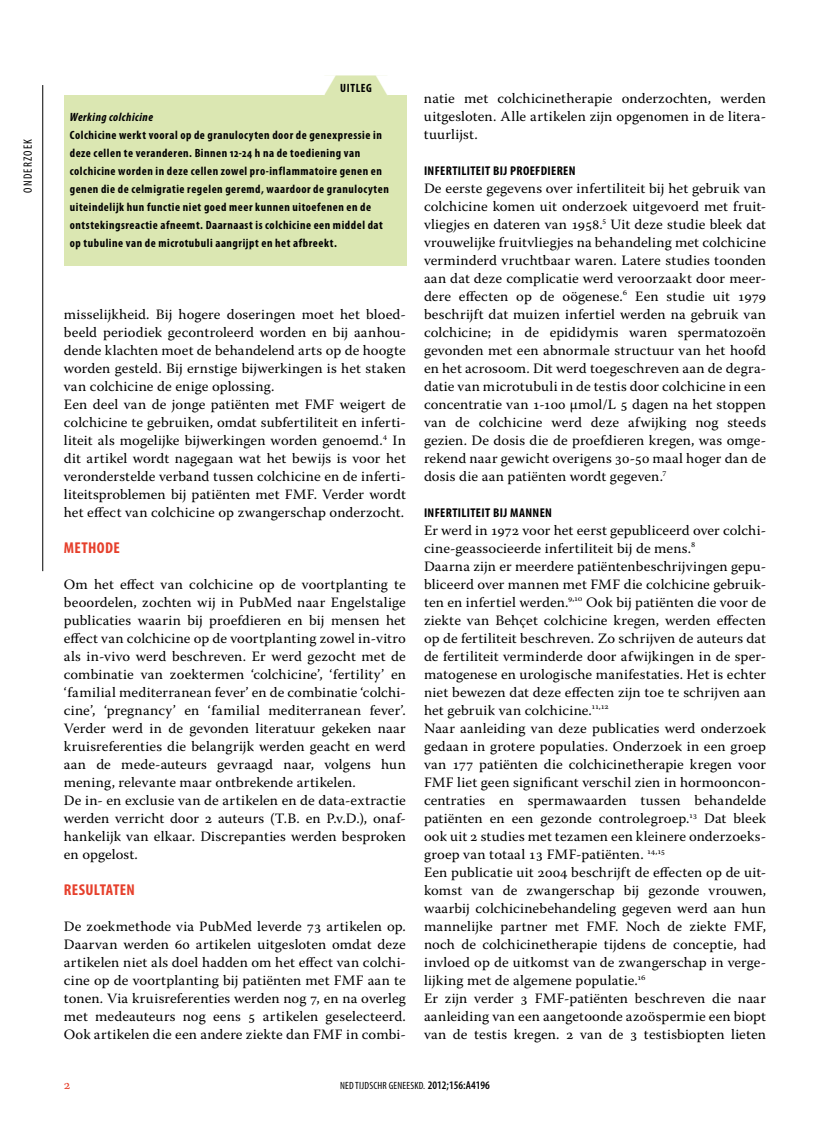
<style>
.page{position:relative;width:830px;height:1127px;background:#fff}
.page>*{position:absolute;margin:0;border:0;box-sizing:border-box;transform-origin:0 0}
.t1{font:700 condensed 15.75px "Myriad Pro";letter-spacing:.02em;color:#e6402c}
.t2{font:14.25px/18px "Warnock Pro";letter-spacing:.005em;color:#000}
.t3{font:13.5px "Warnock Pro";color:#e6402c}
.t4{font:700 condensed 12.75px "Myriad Pro";letter-spacing:.025em;color:#000}
.t5{font:700 condensed 12px/18px "Myriad Pro";letter-spacing:.045em;color:#000}
.t6{font:italic 700 condensed 12px "Myriad Pro";letter-spacing:.045em;color:#000}
.t7{font:condensed 12px "Myriad Pro";letter-spacing:.1em;color:#000}
.t8{font:condensed 10.5px "Myriad Pro";letter-spacing:.02em;color:#000}
.s1{color:#fff}
.s2{font-weight:600;font-size:11.55px}
</style>
<div class="page">
<hr style="left:42px;top:85px;width:1px;height:486px;background:#000">
<div style="left:64px;top:95px;width:342px;height:170px;background:#dbe7b2"></div>
<div style="left:324px;top:75px;width:63px;height:21px;background:#dbe7b2"></div>
<svg style="left:375px;top:75px;width:13px;height:20px"></svg>
<p class="t7" style="left:21px;top:193px;width:55px;rotate:-90deg">ONDERZOEK</p>
<p class="t5" style="left:311px;top:79px;width:62px"><span class="s1">▼</span> Uitleg</p>
<p class="t6" style="left:70px;top:111px;width:85px">Werking colchicine</p>
<p class="t5" style="left:70px;top:126px;width:320px">Colchicine werkt vooral op de granulocyten door de genexpressie in deze cellen te veranderen. Binnen 12-24 h na de toediening van colchicine worden in deze cellen zowel pro-inflammatoire genen en genen die de celmigratie regelen geremd, waardoor de granulocyten uiteindelijk hun functie niet goed meer kunnen uitoefenen en de ontstekingsreactie afneemt. Daarnaast is colchicine een middel dat op tubuline van de microtubuli aangrijpt en het afbreekt.</p>
<p class="t2" style="left:64px;top:305px;width:343px">misselijkheid. Bij hogere doseringen moet het bloed&shy;beeld periodiek gecontroleerd worden en bij aanhou&shy;dende klachten moet de behandelend arts op de hoogte worden gesteld. Bij ernstige bijwerkingen is het staken van colchicine de enige oplossing.<br>Een deel van de jonge patiënten met FMF weigert de colchicine te gebruiken, omdat subfertiliteit en inferti&shy;liteit als mogelijke bijwerkingen worden genoemd.<sup>4</sup> In dit artikel wordt nagegaan wat het bewijs is voor het veronderstelde verband tussen colchicine en de inferti&shy;liteitsproblemen bij patiënten met FMF. Verder wordt het effect van colchicine op zwangerschap onderzocht.</p>
<p class="t1" style="left:64px;top:539px;width:57px">Methode</p>
<p class="t2" style="left:64px;top:575px;width:343px">Om het effect van colchicine op de voortplanting te beoordelen, zochten wij in PubMed naar Engelstalige publicaties waarin bij proefdieren en bij mensen het effect van colchicine op de voortplanting zowel in-vitro als in-vivo werd beschreven. Er werd gezocht met de combinatie van zoektermen ‘colchicine’, ‘fertility’ en ‘familial mediterranean fever’ en de combinatie ‘colchi&shy;cine’, ‘pregnancy’ en ‘familial mediterranean fever’.<br>Verder werd in de gevonden literatuur gekeken naar kruisreferenties die belangrijk werden geacht en werd aan de mede-auteurs gevraagd naar, volgens hun mening, relevante maar ontbrekende artikelen.<br>De in- en exclusie van de artikelen en de data-extractie werden verricht door 2 auteurs (T.B. en P.v.D.), onaf&shy;hankelijk van elkaar. Discrepanties werden besproken en opgelost.</p>
<p class="t1" style="left:64px;top:881px;width:73px">Resultaten</p>
<p class="t2" style="left:64px;top:917px;width:343px;text-align:justify">De zoekmethode via PubMed leverde 73 artikelen op.<br>Daarvan werden 60 artikelen uitgesloten omdat deze artikelen niet als doel hadden om het effect van colchi&shy;cine op de voortplanting bij patiënten met FMF aan te tonen. Via kruisreferenties werden nog 7, en na overleg met medeauteurs nog eens 5 artikelen geselecteerd.<br>Ook artikelen die een andere ziekte dan FMF in combi-</p>
<p class="t2" style="left:424px;top:89px;width:343px;text-align:justify">natie met colchicinetherapie onderzochten, werden uitgesloten. Alle artikelen zijn opgenomen in de litera&shy;tuurlijst.</p>
<p class="t4" style="left:424px;top:164px;width:153px">Infertiliteit bij proefdieren</p>
<p class="t2" style="left:424px;top:179px;width:343px;text-align:justify">De eerste gegevens over infertiliteit bij het gebruik van colchicine komen uit onderzoek uitgevoerd met fruit&shy;vliegjes en dateren van 1958.<sup>5</sup> Uit deze studie bleek dat vrouwelijke fruitvliegjes na behandeling met colchicine verminderd vruchtbaar waren. Latere studies toonden aan dat deze complicatie werd veroorzaakt door meer&shy;dere effecten op de oögenese.<sup>6</sup> Een studie uit 1979 beschrijft dat muizen infertiel werden na gebruik van colchicine; in de epididymis waren spermatozoën gevonden met een abnormale structuur van het hoofd en het acrosoom. Dit werd toegeschreven aan de degra&shy;datie van microtubuli in de testis door colchicine in een concentratie van 1-100 μmol/L 5 dagen na het stoppen van de colchicine werd deze afwijking nog steeds gezien. De dosis die de proefdieren kregen, was omge&shy;rekend naar gewicht overigens 30-50 maal hoger dan de dosis die aan patiënten wordt gegeven.<sup>7</sup></p>
<p class="t4" style="left:424px;top:506px;width:129px">Infertiliteit bij mannen</p>
<p class="t2" style="left:424px;top:521px;width:343px">Er werd in 1972 voor het eerst gepubliceerd over colchi&shy;cine-geassocieerde infertiliteit bij de mens.<sup>8<br></sup>Daarna zijn er meerdere patiëntenbeschrijvingen gepu&shy;bliceerd over mannen met FMF die colchicine gebruik&shy;ten en infertiel werden.<sup>9,10</sup> Ook bij patiënten die voor de ziekte van Behçet colchicine kregen, werden effecten op de fertiliteit beschreven. Zo schrijven de auteurs dat de fertiliteit verminderde door afwijkingen in de sper&shy;matogenese en urologische manifestaties. Het is echter niet bewezen dat deze effecten zijn toe te schrijven aan het gebruik van colchicine.<sup>11,12<br></sup>Naar aanleiding van deze publicaties werd onderzoek gedaan in grotere populaties. Onderzoek in een groep van 177 patiënten die colchicinetherapie kregen voor FMF liet geen significant verschil zien in hormooncon&shy;centraties en spermawaarden tussen behandelde patiënten en een gezonde controlegroep.<sup>13</sup> Dat bleek ook uit 2 studies met tezamen een kleinere onderzoeks&shy;groep van totaal 13 FMF-patiënten. <sup>14,15<br></sup>Een publicatie uit 2004 beschrijft de effecten op de uit&shy;komst van de zwangerschap bij gezonde vrouwen, waarbij colchicinebehandeling gegeven werd aan hun mannelijke partner met FMF. Noch de ziekte FMF, noch de colchicinetherapie tijdens de conceptie, had invloed op de uitkomst van de zwangerschap in verge&shy;lijking met de algemene populatie.<sup>16<br></sup>Er zijn verder 3 FMF-patiënten beschreven die naar aanleiding van een aangetoonde azoöspermie een biopt van de testis kregen. 2 van de 3 testisbiopten lieten</p>
<p class="t3" style="left:64px;top:1076px;width:8px">2</p>
<p class="t8" style="left:340px;top:1080px;width:151px">NED TIJDSCHR GENEESKD. <span class="s2">2012;156:A4196</span></p>
</div>
